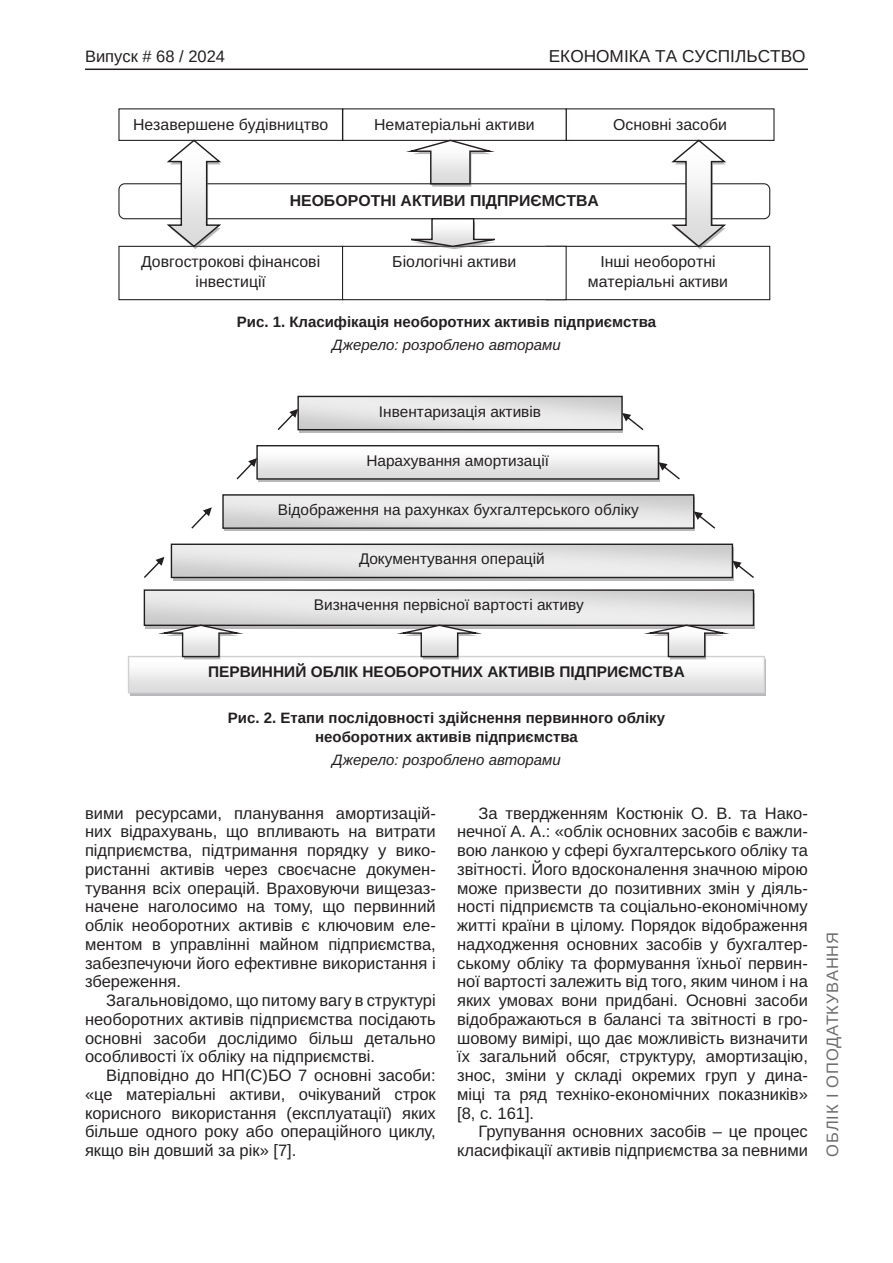
<style>
.page{position:relative;width:893px;height:1263px;background:#fff}
.page>*{position:absolute;margin:0;border:0;box-sizing:border-box;transform-origin:0 0}
.t1{font:17.25px "Arimo";color:#231f20}
.Текст_основной_G{font:16.5px/18.8px "Arimo";color:#231f20;text-align:justify}
.t2{font:16.5px "Arimo";letter-spacing:.05em;color:#6c6d70}
.t3{font:16.5px "Arimo";color:#231f20}
.t4{font:15.9px/19.6px "Arimo Roman";color:#231f20;text-align:center}
.t5{font:700 15.9px "Arimo";color:#231f20}
.t6{font:15.45px "Arimo Roman";color:#231f20}
.t7{font:700 15.45px "Arimo";color:#231f20}
.Рисунок_N{font:700 15px "Arimo";color:#231f20}
.Джерело{font:italic 15px "Arimo";color:#231f20}
</style>
<div class="page">
<hr style="left:85px;top:69px;width:723px;height:1px;background:#231f20">
<div style="left:118px;top:183px;width:652px;height:36px;background:#fff;border:1px solid #231f20;border-radius:6px"></div>
<div style="left:566px;top:108px;width:208px;height:33px;border:1px solid #231f20"></div>
<div style="left:342px;top:108px;width:225px;height:33px;border:1px solid #231f20"></div>
<div style="left:118px;top:108px;width:225px;height:33px;border:1px solid #231f20"></div>
<div style="left:118px;top:246px;width:225px;height:54px;border:1px solid #231f20"></div>
<div style="left:546px;top:246px;width:224px;height:54px;border:1px solid #231f20"></div>
<div style="left:343px;top:246px;width:223px;height:54px;background:#fff"></div>
<div style="left:342px;top:246px;width:225px;height:54px;border:1px solid #231f20"></div>
<svg style="left:165px;top:139px;width:58px;height:110px"></svg>
<svg style="left:669px;top:139px;width:59px;height:110px"></svg>
<svg style="left:409px;top:139px;width:91px;height:48px"></svg>
<svg style="left:409px;top:217px;width:103px;height:32px"></svg>
<div style="left:130px;top:659px;width:636px;height:37px;background:#bebec0"></div>
<svg style="left:130px;top:659px;width:633px;height:32px;background:#ededed"></svg>
<div style="left:128px;top:656px;width:637px;height:37px;border:1px solid #cfd0d2"></div>
<div style="left:146px;top:593px;width:609px;height:35px;background:#b8b8ba"></div>
<svg style="left:146px;top:591px;width:606px;height:33px;background:#e3e3e3"></svg>
<div style="left:144px;top:589px;width:610px;height:37px;border:1px solid #231f20"></div>
<div style="left:173px;top:547px;width:561px;height:33px;background:#9a999b"></div>
<svg style="left:173px;top:546px;width:558px;height:30px;background:#e3e3e3"></svg>
<div style="left:171px;top:544px;width:562px;height:34px;border:1px solid #231f20"></div>
<div style="left:224px;top:498px;width:471px;height:33px;background:#b8b8ba"></div>
<svg style="left:224px;top:496px;width:468px;height:31px;background:#e3e3e3"></svg>
<div style="left:222px;top:494px;width:472px;height:35px;border:1px solid #231f20"></div>
<div style="left:258px;top:448px;width:402px;height:34px;background:#b8b8ba"></div>
<svg style="left:258px;top:448px;width:399px;height:30px;background:#ededed"></svg>
<div style="left:256px;top:445px;width:403px;height:35px;border:1px solid #231f20"></div>
<div style="left:300px;top:399px;width:323px;height:33px;background:#7f7e80"></div>
<svg style="left:299px;top:398px;width:322px;height:30px;background:#e3e3e3"></svg>
<div style="left:297px;top:396px;width:326px;height:34px;border:1px solid #231f20"></div>
<svg style="left:163px;top:624px;width:87px;height:35px"></svg>
<svg style="left:401px;top:624px;width:88px;height:35px"></svg>
<svg style="left:648px;top:624px;width:88px;height:35px"></svg>
<svg style="left:144px;top:557px;width:20px;height:21px"></svg>
<svg style="left:191px;top:507px;width:21px;height:22px"></svg>
<svg style="left:237px;top:458px;width:20px;height:21px"></svg>
<svg style="left:278px;top:409px;width:20px;height:21px"></svg>
<svg style="left:732px;top:561px;width:22px;height:17px"></svg>
<svg style="left:694px;top:511px;width:21px;height:18px"></svg>
<svg style="left:658px;top:462px;width:22px;height:17px"></svg>
<svg style="left:622px;top:413px;width:21px;height:17px"></svg>
<p class="t3" style="left:85px;top:47px;width:142px">Випуск # 68 / 2024</p>
<p class="t1" style="left:549px;top:47px;width:258px">ЕКОНОМІКА ТА СУСПІЛЬСТВО</p>
<p class="t4" style="left:133px;top:115px;width:197px">Незавершене будівництво</p>
<p class="t4" style="left:374px;top:115px;width:162px">Нематеріальні активи</p>
<p class="t4" style="left:613px;top:115px;width:115px">Основні засоби</p>
<p class="t5" style="left:290px;top:189px;width:311px">НЕОБОРОТНІ АКТИВИ ПІДПРИЄМСТВА</p>
<p class="t4" style="left:141px;top:252px;width:180px">Довгострокові фінансові інвестиції</p>
<p class="t4" style="left:588px;top:252px;width:142px">Інші необоротні матеріальні активи</p>
<p class="t4" style="left:392px;top:252px;width:126px">Біологічні активи</p>
<p class="Рисунок_N" style="left:237px;top:311px;width:421px">Рис. 1. Класифікація необоротних активів підприємства</p>
<p class="Джерело" style="left:332px;top:334px;width:230px">Джерело: розроблено авторами</p>
<p class="t6" style="left:379px;top:400px;width:164px">Інвентаризація активів</p>
<p class="t6" style="left:366px;top:450px;width:184px">Нарахування амортизації</p>
<p class="t6" style="left:278px;top:499px;width:362px">Відображення на рахунках бухгалтерського обліку</p>
<p class="t6" style="left:359px;top:548px;width:187px">Документування операцій</p>
<p class="t6" style="left:314px;top:594px;width:271px">Визначення первісної вартості активу</p>
<p class="t7" style="left:208px;top:661px;width:478px">ПЕРВИННИЙ ОБЛІК НЕОБОРОТНИХ АКТИВІВ ПІДПРИЄМСТВА</p>
<p class="Рисунок_N" style="left:228px;top:708px;width:439px">Рис. 2. Етапи послідовності здійснення первинного обліку</p>
<p class="Рисунок_N" style="left:315px;top:726px;width:264px">необоротних активів підприємства</p>
<p class="Джерело" style="left:332px;top:749px;width:230px">Джерело: розроблено авторами</p>
<p class="Текст_основной_G" style="left:85px;top:804px;width:352px">вими ресурсами, планування амортизацій&shy;них відрахувань, що впливають на витрати підприємства, підтримання порядку у вико&shy;ристанні активів через своєчасне докумен&shy;тування всіх операцій. Враховуючи вищезаз&shy;начене наголосимо на тому, що первинний облік необоротних активів є ключовим еле&shy;ментом в управлінні майном підприємства, забезпечуючи його ефективне використання і збереження.</p>
<p class="Текст_основной_G" style="left:85px;top:991px;width:352px;text-indent:21px">Загальновідомо, що питому вагу в структурі необоротних активів підприємства посідають основні засоби дослідимо більш детально особливості їх обліку на підприємстві.</p>
<p class="Текст_основной_G" style="left:85px;top:1066px;width:352px;text-indent:21px">Відповідно до НП(С)БО 7 основні засоби: «це матеріальні активи, очікуваний строк корисного використання (експлуатації) яких більше одного року або операційного циклу, якщо він довший за рік» [7].</p>
<p class="Текст_основной_G" style="left:457px;top:804px;width:352px;text-indent:21px">За твердженням Костюнік О. В. та Нако&shy;нечної А. А.: «облік основних засобів є важли&shy;вою ланкою у сфері бухгалтерського обліку та звітності. Його вдосконалення значною мірою може призвести до позитивних змін у діяль&shy;ності підприємств та соціально-економічному житті країни в цілому. Порядок відображення надходження основних засобів у бухгалтер&shy;ському обліку та формування їхньої первин&shy;ної вартості залежить від того, яким чином і на яких умовах вони придбані. Основні засоби відображаються в балансі та звітності в гро&shy;шовому вимірі, що дає можливість визначити їх загальний обсяг, структуру, амортизацію, знос, змiни у складi окремих груп у дина&shy;міці та ряд техніко-економічних показників» [8, с. 161].</p>
<p class="Текст_основной_G" style="left:457px;top:1123px;width:352px;text-align:right">Групування основних засобів – це процес класифікації активів підприємства за певними</p>
<p class="t2" style="left:823px;top:1157px;width:226px;rotate:-90deg">ОБЛІК І ОПОДАТКУВАННЯ</p>
</div>
